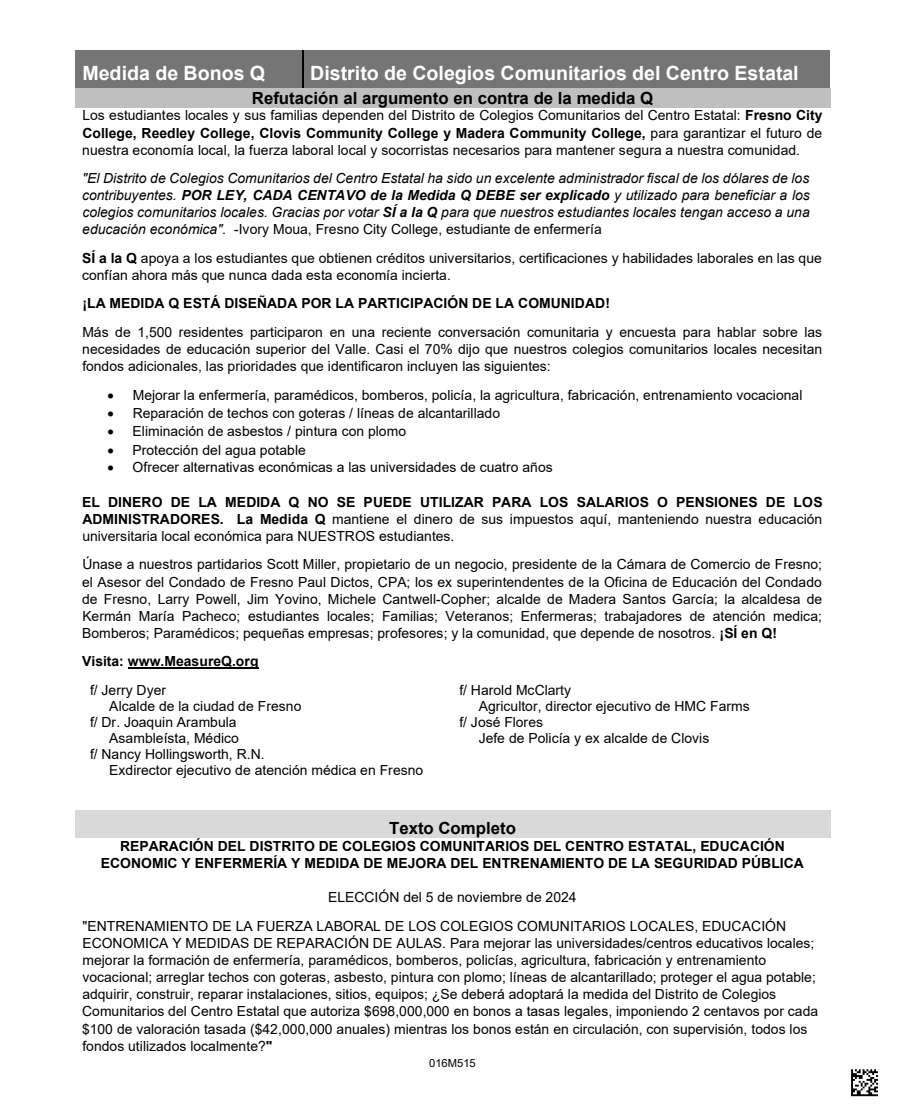
<style>
.page{position:relative;width:905px;height:1107px;background:#fff}
.page>*{position:absolute;margin:0;border:0;box-sizing:border-box;transform-origin:0 0}
.t1{font:700 19.65px "Arial";color:#fff}
.t2{font:700 16.8px "Arial";color:#000}
.t3{font:13.95px/17.1px "Arial";color:#000}
.t4{font:italic 13.95px/17.1px "Arial";color:#000;text-align:justify}
.t5{font:700 13.95px/17.1px "Arial";color:#000;text-align:center}
.t6{font:11.25px "Arial";color:#000}
.s1{font-weight:700}
.s2{font-style:normal}
</style>
<div class="page">
<div style="left:75px;top:50px;width:226px;height:38px;background:#757575"></div>
<div style="left:304px;top:50px;width:526px;height:38px;background:#757575"></div>
<hr style="left:303px;top:50px;width:1px;height:38px;background:#000">
<hr style="left:302px;top:50px;width:1px;height:38px;background:#000">
<div style="left:82px;top:88px;width:740px;height:19px;background:#bfbfbf"></div>
<hr style="left:128px;top:668px;width:131px;height:1px;background:#000">
<div style="left:82px;top:810px;width:740px;height:28px;background:#d9d9d9"></div>
<svg style="left:851px;top:1069px;width:27px;height:25px"></svg>
<hr style="left:851px;top:1094px;width:27px;height:2px;background:#000">
<h1 class="t1" style="left:82px;top:60px;width:184px">Medida de Bonos Q</h1>
<h1 class="t1" style="left:310px;top:60px;width:490px">Distrito de Colegios Comunitarios del Centro Estatal</h1>
<p class="t2" style="left:252px;top:86px;width:402px">Refutación al argumento en contra de la medida Q</p>
<p class="t3" style="left:82px;top:107px;width:741px;text-align:justify">Los estudiantes locales y sus familias dependen del Distrito de Colegios Comunitarios del Centro Estatal: <span class="s1">Fresno City College, Reedley College, Clovis Community College y Madera Community College,</span> para garantizar el futuro de nuestra economía local, la fuerza laboral local y socorristas necesarios para mantener segura a nuestra comunidad.</p>
<p class="t4" style="left:82px;top:170px;width:729px">"El Distrito de Colegios Comunitarios del Centro Estatal ha sido un excelente administrador fiscal de los dólares de los contribuyentes. <span class="s1">POR LEY, CADA CENTAVO de la Medida Q DEBE ser explicado</span> y utilizado para beneficiar a los colegios comunitarios locales. Gracias por votar <span class="s1">SÍ a la Q</span> para que nuestros estudiantes locales tengan acceso a una educación económica". <span class="s2">-Ivory Moua, Fresno City College, estudiante de enfermería</span></p>
<p class="t3" style="left:82px;top:249px;width:741px"><span class="s1">SÍ a la Q</span> apoya a los estudiantes que obtienen créditos universitarios, certificaciones y habilidades laborales en las que confían ahora más que nunca dada esta economía incierta.</p>
<p class="t5" style="left:82px;top:295px;width:529px">¡LA MEDIDA Q ESTÁ DISEÑADA POR LA PARTICIPACIÓN DE LA COMUNIDAD!</p>
<p class="t3" style="left:82px;top:323px;width:741px;text-align:justify">Más de 1,500 residentes participaron en una reciente conversación comunitaria y encuesta para hablar sobre las necesidades de educación superior del Valle. Casi el 70% dijo que nuestros colegios comunitarios locales necesitan fondos adicionales, las prioridades que identificaron incluyen las siguientes:</p>
<p class="t3" style="left:108px;top:387px;width:696px">• Mejorar la enfermería, paramédicos, bomberos, policía, la agricultura, fabricación, entrenamiento vocacional</p>
<p class="t3" style="left:107px;top:405px;width:394px">• Reparación de techos con goteras / líneas de alcantarillado</p>
<p class="t3" style="left:107px;top:423px;width:300px">• Eliminación de asbestos / pintura con plomo</p>
<p class="t3" style="left:107px;top:441px;width:200px">• Protección del agua potable</p>
<p class="t3" style="left:107px;top:459px;width:447px">• Ofrecer alternativas económicas a las universidades de cuatro años</p>
<p class="t3" style="left:82px;top:493px;width:741px;text-align:justify"><span class="s1">EL DINERO DE LA MEDIDA Q NO SE PUEDE UTILIZAR PARA LOS SALARIOS O PENSIONES DE LOS ADMINISTRADORES. La Medida Q</span> mantiene el dinero de sus impuestos aquí, manteniendo nuestra educación universitaria local económica para NUESTROS estudiantes.</p>
<p class="t3" style="left:82px;top:556px;width:741px;text-align:justify">Únase a nuestros partidarios Scott Miller, propietario de un negocio, presidente de la Cámara de Comercio de Fresno; el Asesor del Condado de Fresno Paul Dictos, CPA; los ex superintendentes de la Oficina de Educación del Condado de Fresno, Larry Powell, Jim Yovino, Michele Cantwell-Copher; alcalde de Madera Santos García; la alcaldesa de Kermán María Pacheco; estudiantes locales; Familias; Veteranos; Enfermeras; trabajadores de atención medica; Bomberos; Paramédicos; pequeñas empresas; profesores; y la comunidad, que depende de nosotros. <span class="s1">¡SÍ en Q!</span></p>
<p class="t5" style="left:82px;top:653px;width:178px">Visita: www.MeasureQ.org</p>
<p class="t3" style="left:109px;top:682px;width:194px;line-height:16px;text-indent:-19px">f/ Jerry Dyer<br>Alcalde de la ciudad de Fresno</p>
<p class="t3" style="left:478px;top:682px;width:272px;line-height:16px;text-indent:-19px">f/ Harold McClarty<br>Agricultor, director ejecutivo de HMC Farms</p>
<p class="t3" style="left:90px;top:714px;width:150px;line-height:16px;text-align:right">f/ Dr. Joaquin Arambula<br>Asambleísta, Médico</p>
<p class="t3" style="left:478px;top:714px;width:232px;line-height:16px;text-indent:-19px">f/ José Flores<br>Jefe de Policía y ex alcalde de Clovis</p>
<p class="t3" style="left:109px;top:746px;width:315px;line-height:15.9px;text-indent:-19px">f/ Nancy Hollingsworth, R.N.<br>Exdirector ejecutivo de atención médica en Fresno</p>
<p class="t2" style="left:389px;top:817px;width:128px">Texto Completo</p>
<p class="t5" style="left:101px;top:838px;width:704px">REPARACIÓN DEL DISTRITO DE COLEGIOS COMUNITARIOS DEL CENTRO ESTATAL, EDUCACIÓN<br>ECONOMIC Y ENFERMERÍA Y MEDIDA DE MEJORA DEL ENTRENAMIENTO DE LA SEGURIDAD PÚBLICA</p>
<p class="t3" style="left:82px;top:883px;width:705px;line-height:28.2px;text-indent:246px">ELECCIÓN del 5 de noviembre de 2024<br>"ENTRENAMIENTO DE LA FUERZA LABORAL DE LOS COLEGIOS COMUNITARIOS LOCALES, EDUCACIÓN</p>
<p class="t3" style="left:82px;top:934px;width:737px">ECONOMICA Y MEDIDAS DE REPARACIÓN DE AULAS. Para mejorar las universidades/centros educativos locales; mejorar la formación de enfermería, paramédicos, bomberos, policías, agricultura, fabricación y entrenamiento vocacional; arreglar techos con goteras, asbesto, pintura con plomo; líneas de alcantarillado; proteger el agua potable; adquirir, construir, reparar instalaciones, sitios, equipos; ¿Se deberá adoptará la medida del Distrito de Colegios Comunitarios del Centro Estatal que autoriza $698,000,000 en bonos a tasas legales, imponiendo 2 centavos por cada $100 de valoración tasada ($42,000,000 anuales) mientras los bonos están en circulación, con supervisión, todos los fondos utilizados localmente?<span class="s1">"</span></p>
<p class="t6" style="left:429px;top:1055px;width:48px">016M515</p>
</div>
